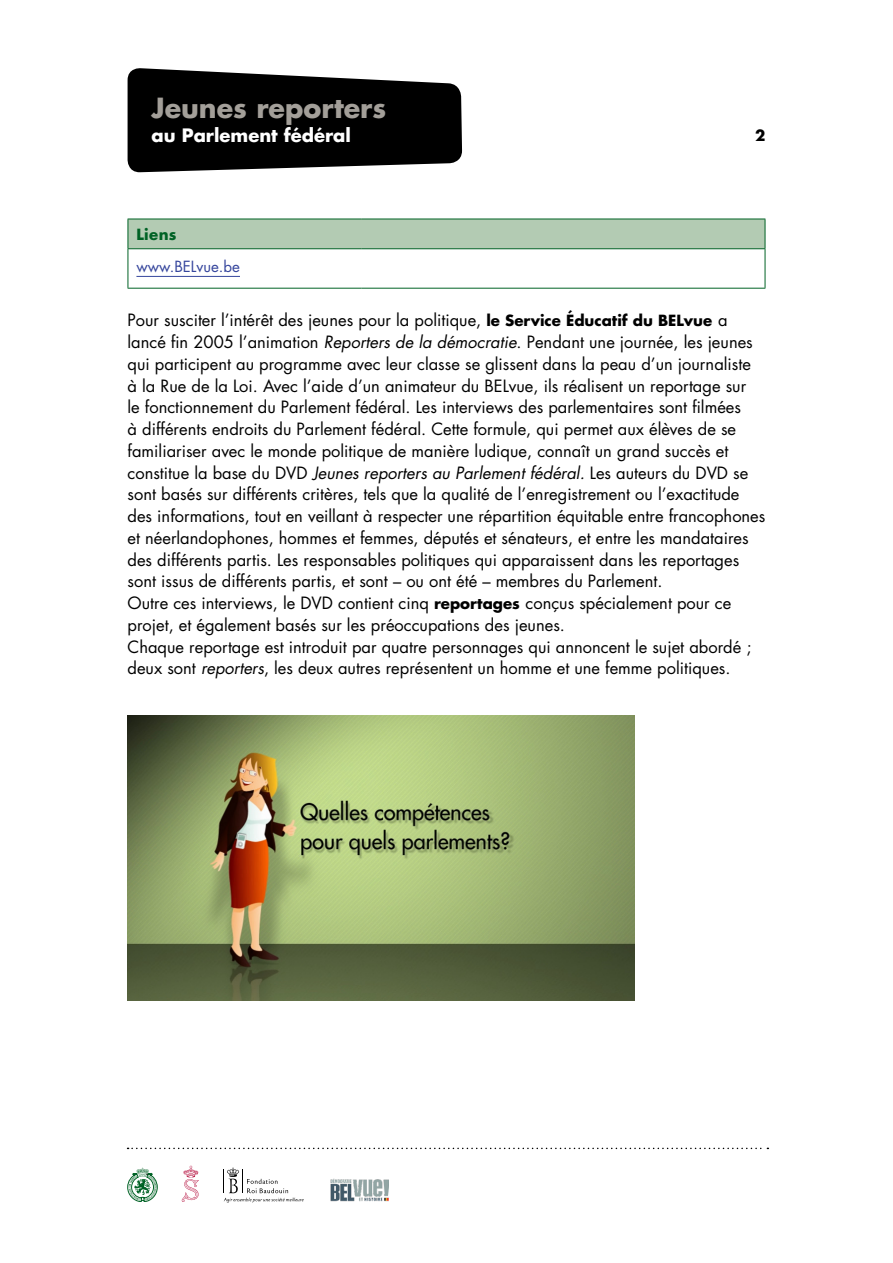
<style>
.page{position:relative;width:893px;height:1263px;background:#fff}
.page>*{position:absolute;margin:0;border:0;box-sizing:border-box;transform-origin:0 0}
.t1{font:700 27px "Futura";color:#a39f99}
.t2{font:700 18px "Futura";color:#fff}
.t3{font:16.5px/21.8px "Futura";color:#000}
.t4{font:15px "Futura";color:#35459c}
.t5{font:700 15px "Futura";color:#006225}
.t6{font:700 15px "Futura";color:#000}
.s1{font-weight:700;font-size:15px}
.s2{font-style:italic}
</style>
<div class="page">
<svg style="left:128px;top:1168px;width:29px;height:34px"></svg>
<svg style="left:182px;top:1166px;width:17px;height:36px"></svg>
<svg style="left:128px;top:1148px;width:640px;height:1px"></svg>
<svg style="left:128px;top:68px;width:334px;height:105px;background:#202020"></svg>
<svg style="left:224px;top:1167px;width:80px;height:36px"></svg>
<img style="left:330px;top:1179px;width:59px;height:22px">
<div style="left:128px;top:219px;width:638px;height:30px;background:#b3cbb3"></div>
<hr style="left:128px;top:248px;width:233px;height:1px;background:#006225">
<hr style="left:128px;top:249px;width:1px;height:39px;background:#006225">
<hr style="left:361px;top:248px;width:404px;height:1px;background:#006225">
<hr style="left:765px;top:249px;width:1px;height:39px;background:#006225">
<hr style="left:128px;top:288px;width:233px;height:1px;background:#006225">
<hr style="left:361px;top:288px;width:404px;height:1px;background:#006225">
<hr style="left:136px;top:276px;width:104px;height:1px;background:#35459c">
<img style="left:128px;top:715px;width:506px;height:286px">
<h1 class="t1" style="left:151px;top:89px;width:236px">Jeunes reporters</h1>
<p class="t2" style="left:151px;top:122px;width:201px">au Parlement fédéral</p>
<p class="t6" style="left:755px;top:125px;width:12px">2</p>
<p class="t5" style="left:136px;top:224px;width:42px">Liens</p>
<p class="t4" style="left:136px;top:256px;width:105px">www.BELvue.be</p>
<p class="t3" style="left:128px;top:309px;width:639px">Pour susciter l’intérêt des jeunes pour la politique, <span class="s1">le Service Éducatif du BELvue</span> a lancé fin 2005 l’animation <span class="s2">Reporters de la démocratie</span>. Pendant une journée, les jeunes qui participent au programme avec leur classe se glissent dans la peau d’un journaliste<br>à la Rue de la Loi. Avec l’aide d’un animateur du BELvue, ils réalisent un reportage sur<br>le fonctionnement du Parlement fédéral. Les interviews des parlementaires sont filmées<br>à différents endroits du Parlement fédéral. Cette formule, qui permet aux élèves de se familiariser avec le monde politique de manière ludique, connaît un grand succès et constitue la base du DVD <span class="s2">Jeunes reporters au Parlement fédéral.</span> Les auteurs du DVD se sont basés sur différents critères, tels que la qualité de l’enregistrement ou l’exactitude des informations, tout en veillant à respecter une répartition équitable entre francophones et néerlandophones, hommes et femmes, députés et sénateurs, et entre les mandataires des différents partis. Les responsables politiques qui apparaissent dans les reportages sont issus de différents partis, et sont – ou ont été – membres du Parlement.<br>Outre ces interviews, le DVD contient cinq <span class="s1">reportages</span> conçus spécialement pour ce projet, et également basés sur les préoccupations des jeunes.<br>Chaque reportage est introduit par quatre personnages qui annoncent le sujet abordé ; deux sont <span class="s2">reporters</span>, les deux autres représentent un homme et une femme politiques.</p>
</div>
